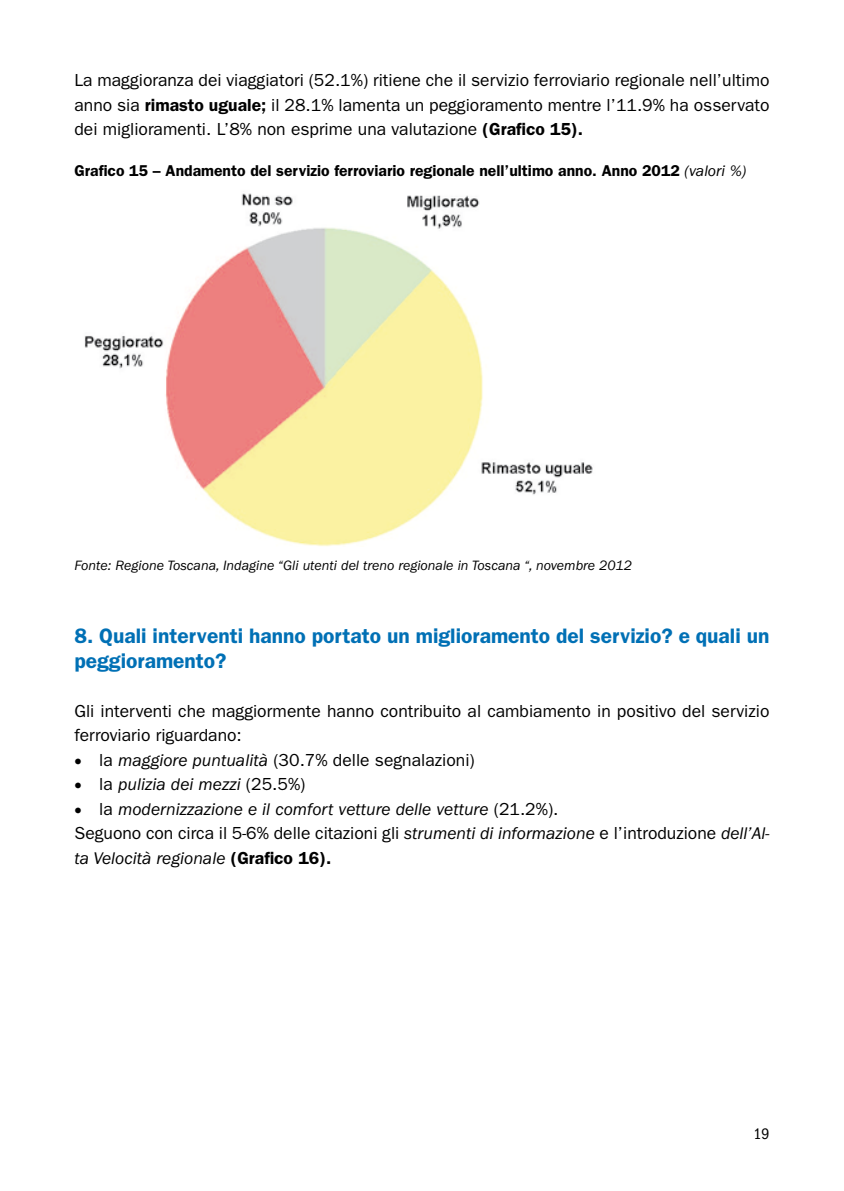
<style>
.page{position:relative;width:844px;height:1191px;background:#fff}
.page>*{position:absolute;margin:0;border:0;box-sizing:border-box;transform-origin:0 0}
.t1{font:600 21px/24.5px "ITC Franklin Gothic Std";color:#0070b5}
.t2{font:17.5px/24.5px "ITC Franklin Gothic Std";color:#000;text-align:justify}
.t3{font:italic 17.5px/24.5px "ITC Franklin Gothic Std";color:#000}
.t4{font:600 15.75px "ITC Franklin Gothic Std";color:#000}
.t5{font:condensed 15.75px "ITC Franklin Gothic Std";color:#000}
.t6{font:italic 14px "ITC Franklin Gothic Std";color:#000}
.s1{font-weight:600}
.s2{font-weight:400;font-style:italic}
.s3{font-style:italic}
.s4{font-style:normal}
.s5{font-weight:600;font-style:normal}
</style>
<div class="page">
<img style="left:84px;top:193px;width:509px;height:353px">
<p class="t2" style="left:74px;top:68px;width:696px">La maggioranza dei viaggiatori (52.1%) ritiene che il servizio ferroviario regionale nell’ultimo anno sia <span class="s1">rimasto uguale;</span> il 28.1% lamenta un peggioramento mentre l’11.9% ha osservato dei miglioramenti. L’8% non esprime una valutazione <span class="s1">(Grafico 15).</span></p>
<p class="t4" style="left:74px;top:161px;width:673px">Grafico 15 – Andamento del servizio ferroviario regionale nell’ultimo anno. Anno 2012 <span class="s2">(valori %)</span></p>
<p class="t6" style="left:74px;top:557px;width:559px">Fonte: Regione Toscana, Indagine “Gli utenti del treno regionale in Toscana “, novembre 2012</p>
<p class="t1" style="left:74px;top:623px;width:696px">8. Quali interventi hanno portato un miglioramento del servizio? e quali un peggioramento?</p>
<p class="t2" style="left:74px;top:698px;width:696px">Gli interventi che maggiormente hanno contribuito al cambiamento in positivo del servizio ferroviario riguardano:</p>
<p class="t2" style="left:74px;top:747px;width:402px">• la <span class="s3">maggiore puntualità</span> (30.7% delle segnalazioni)</p>
<p class="t3" style="left:74px;top:772px;width:232px">• <span class="s4">la</span> pulizia dei mezzi <span class="s4">(25.5%)</span></p>
<p class="t3" style="left:74px;top:797px;width:696px">• <span class="s4">la</span> modernizzazione e il comfort vetture delle vetture <span class="s4">(21.2%).<br>Seguono con circa il 5-6% delle citazioni gli</span> strumenti di informazione <span class="s4">e l’introduzione</span> dell’Al&shy;ta Velocità regionale <span class="s5">(Grafico 16).</span></p>
<p class="t5" style="left:753px;top:1124px;width:18px">19</p>
</div>
